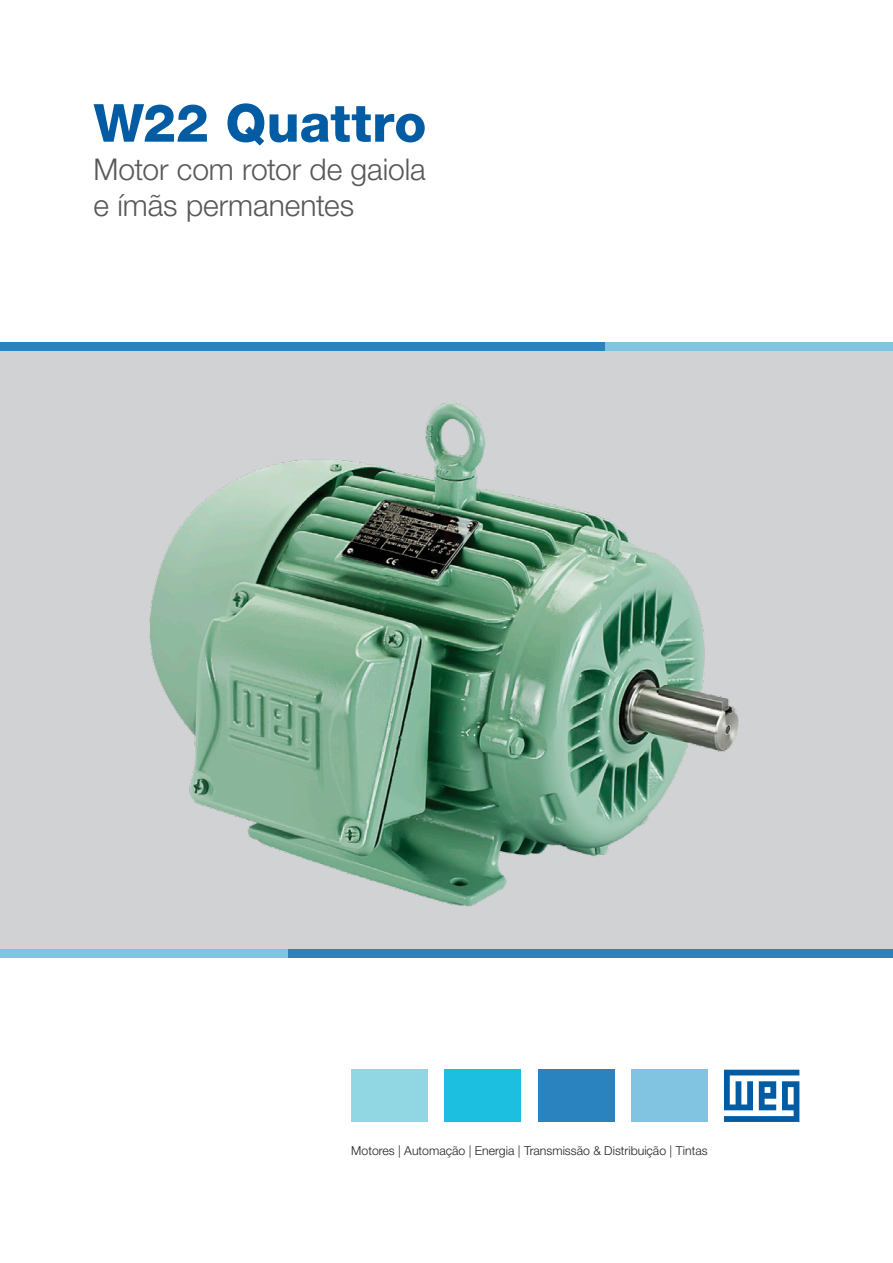
<style>
.page{position:relative;width:893px;height:1263px;background:#fff}
.page>*{position:absolute;margin:0;border:0;box-sizing:border-box;transform-origin:0 0}
._02___Subtitle_GREY{font:800 52.5px "Helvetica Neue LT Pro";color:#015ca3}
._02___Subtitle_GREY-2{font:300 30px/36px "Helvetica Neue LT Pro";letter-spacing:-.005em;color:#57585a}
.t1{font:300 12.3px "Helvetica Neue LT Pro";color:#231f20}
</style>
<div class="page">
<div style="left:0;top:351px;width:893px;height:598px;background:#d1d2d4"></div>
<svg style="left:724px;top:1070px;width:75px;height:52px"></svg>
<div style="left:351px;top:1070px;width:77px;height:52px;background:#91d6e3"></div>
<div style="left:445px;top:1070px;width:76px;height:52px;background:#1cbfdf"></div>
<div style="left:538px;top:1070px;width:76px;height:52px;background:#2a83be"></div>
<div style="left:631px;top:1070px;width:77px;height:52px;background:#81c4e2"></div>
<div style="left:0;top:342px;width:605px;height:9px;background:#2a83be"></div>
<div style="left:605px;top:342px;width:288px;height:9px;background:#81c4e2"></div>
<div style="left:288px;top:949px;width:605px;height:8px;background:#2a83be"></div>
<div style="left:0;top:949px;width:288px;height:8px;background:#81c4e2"></div>
<img style="left:149px;top:403px;width:590px;height:504px">
<p class="_02___Subtitle_GREY" style="left:94px;top:92px;width:334px">W22 Quattro</p>
<p class="_02___Subtitle_GREY-2" style="left:94px;top:151px;width:334px">Motor com rotor de gaiola e ímãs permanentes</p>
<p class="t1" style="left:351px;top:1142px;width:358px">Motores | Automação | Energia | Transmissão &amp; Distribuição | Tintas</p>
</div>
